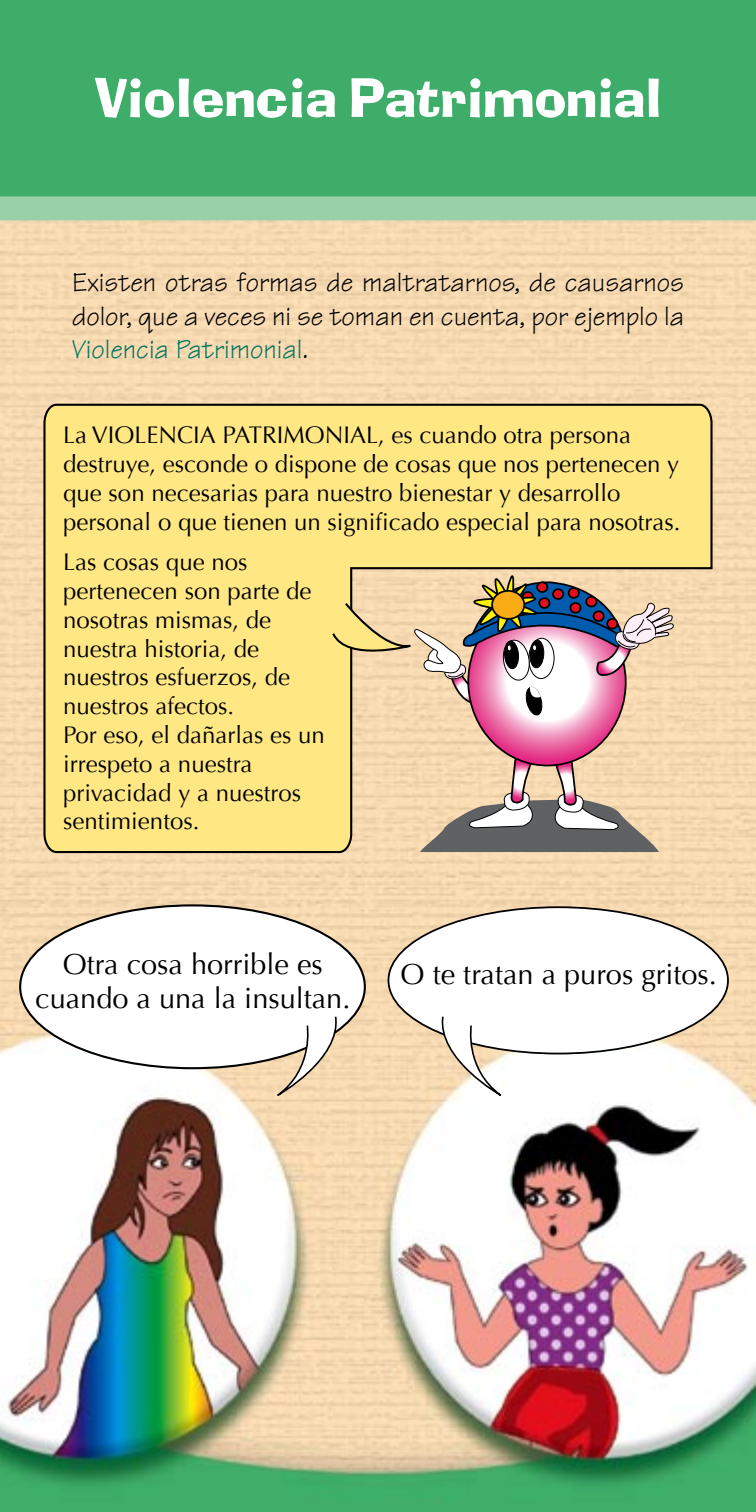
<style>
.page{position:relative;width:756px;height:1512px;background:#fff}
.page>*{position:absolute;margin:0;border:0;box-sizing:border-box;transform-origin:0 0}
.TIT1{font:52px "Ad Lib Font";color:#fff}
.t1{font:29px/34.8px "Optima";color:#000;text-align:center}
.BODY{font:28px/33.6px "Tekton";color:#000;text-align:justify}
.t2{font:24px/28.8px "Optima";color:#000}
.s1{color:#00735d}
</style>
<div class="page">
<img style="left:0;top:304px;width:756px;height:1208px">
<svg style="left:0;top:0;width:756px;height:304px;background:#77bb81"></svg>
<svg style="left:42px;top:403px;width:672px;height:451px;background:#fae385"></svg>
<svg style="left:331px;top:554px;width:344px;height:302px;background:#d5b89f"></svg>
<div style="left:20px;top:905px;width:345px;height:163px;background:#fff;border-radius:50%"></div>
<div style="left:388px;top:907px;width:340px;height:147px;background:#fff;border-radius:50%"></div>
<svg style="left:437px;top:1016px;width:65px;height:79px"></svg>
<svg style="left:276px;top:1016px;width:65px;height:83px"></svg>
<p class="TIT1" style="left:94px;top:67px;width:569px">Violencia Patrimonial</p>
<p class="BODY" style="left:72px;top:265px;width:614px">Existen otras formas de maltratarnos, de causarnos dolor, que a veces ni se toman en cuenta, por ejemplo la <span class="s1">Violencia Patrimonial</span>.</p>
<p class="t2" style="left:63px;top:421px;width:619px">La VIOLENCIA PATRIMONIAL, es cuando otra persona destruye, esconde o dispone de cosas que nos pertenecen y que son necesarias para nuestro bienestar y desarrollo personal o que tienen un significado especial para nosotras.</p>
<p class="t2" style="left:63px;top:548px;width:263px">Las cosas que nos pertenecen son parte de nosotras mismas, de nuestra historia, de nuestros esfuerzos, de nuestros afectos.<br>Por eso, el dañarlas es un irrespeto a nuestra privacidad y a nuestros sentimientos.</p>
<p class="t1" style="left:35px;top:947px;width:317px">Otra cosa horrible es cuando a una la insultan.</p>
<p class="t1" style="left:401px;top:958px;width:318px">O te tratan a puros gritos.</p>
</div>
